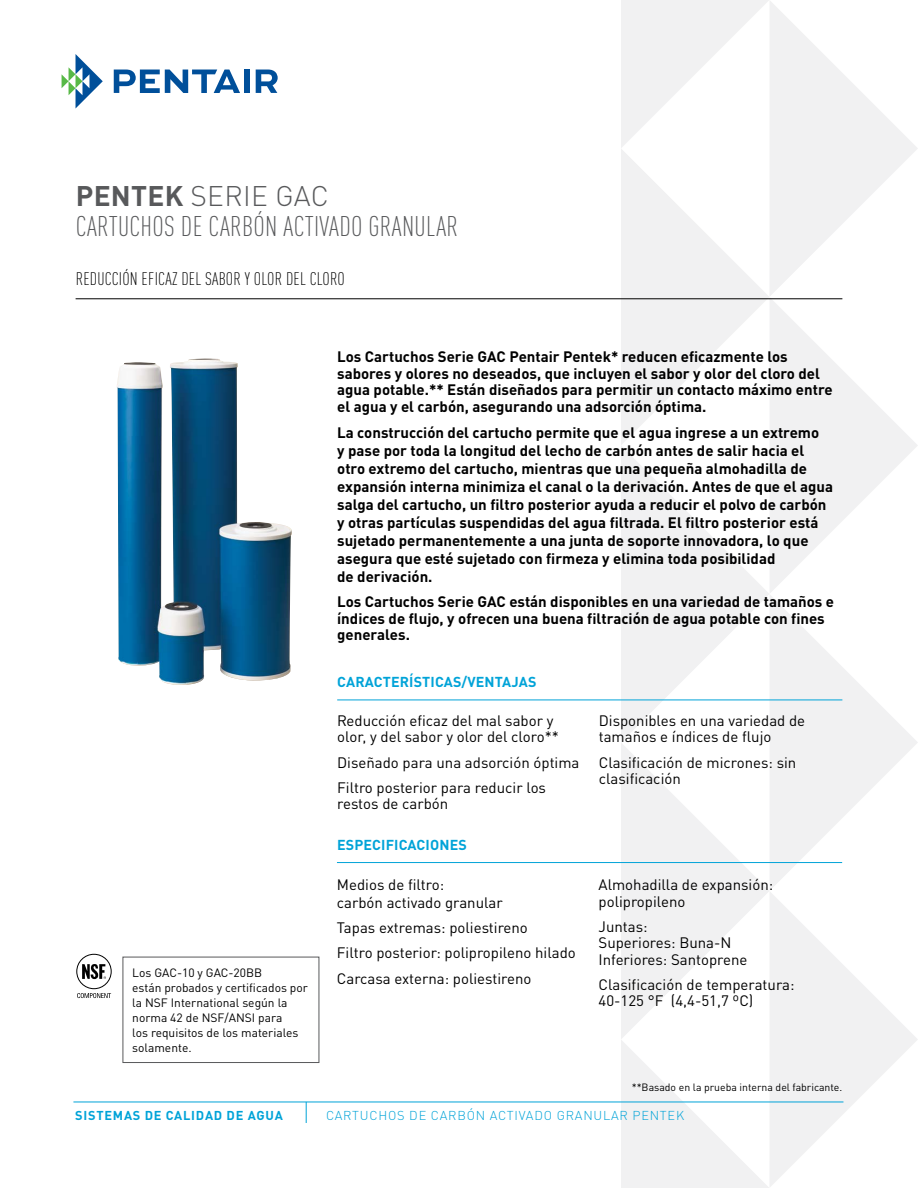
<style>
.page{position:relative;width:918px;height:1188px;background:#fff}
.page>*{position:absolute;margin:0;border:0;box-sizing:border-box;transform-origin:0 0}
.t1{font:300 condensed 28.05px/30px "DIN Pro";letter-spacing:.01em;color:#58595b}
.t2{font:300 condensed 18px "DIN Pro";letter-spacing:.01em;color:#000}
.t3{font:700 15px/18px "DIN Pro";color:#000}
.t4{font:15px/16.5px "DIN Pro";color:#000}
.t5{font:700 14.25px "DIN Pro";letter-spacing:.01em;color:#00a3d8}
.t6{font:300 12.75px "DIN Pro";letter-spacing:.06em;color:#00a3d8}
.t7{font:700 12.75px "DIN Pro";letter-spacing:.06em;color:#00a3d8}
.t8{font:12px/15px "DIN Pro";color:#000}
.t9{font:10.5px "DIN Pro";color:#000}
.s1{font-weight:700;font-stretch:normal}
.s2{font-stretch:normal}
</style>
<div class="page">
<svg style="left:621px;top:0;width:296px;height:148px"></svg>
<svg style="left:621px;top:148px;width:297px;height:297px;fill:#f3f3f4"></svg>
<svg style="left:621px;top:445px;width:297px;height:297px;fill:#f2f2f3"></svg>
<svg style="left:621px;top:742px;width:297px;height:445px;fill:#f1f1f2"></svg>
<svg style="left:621px;top:1039px;width:149px;height:149px"></svg>
<hr style="left:73px;top:1102px;width:770px;height:1px;background:#00a3d8">
<svg style="left:62px;top:54px;width:41px;height:55px"></svg>
<svg style="left:114px;top:70px;width:126px;height:23px"></svg>
<div style="left:244px;top:70px;width:5px;height:23px;background:#004f9a"></div>
<svg style="left:256px;top:70px;width:22px;height:23px"></svg>
<hr style="left:76px;top:298px;width:766px;height:1px;background:#000">
<svg style="left:306px;top:1102px;width:1px;height:21px"></svg>
<hr style="left:337px;top:700px;width:505px;height:1px;background:#00a3d8">
<hr style="left:337px;top:862px;width:505px;height:1px;background:#00a3d8">
<img style="left:117px;top:359px;width:175px;height:326px">
<div style="left:76px;top:954px;width:36px;height:35px;border:1px solid #000;border-radius:50%"></div>
<svg style="left:82px;top:964px;width:24px;height:15px"></svg>
<svg style="left:77px;top:993px;width:34px;height:5px"></svg>
<div style="left:123px;top:957px;width:196px;height:106px;border:1px solid #58595b"></div>
<h1 class="t1" style="left:76px;top:179px;width:384px"><span class="s1">PENTEK</span> <span class="s2">SERIE GAC<br></span>CARTUCHOS DE CARBÓN ACTIVADO GRANULAR</h1>
<p class="t2" style="left:76px;top:266px;width:271px">REDUCCIÓN EFICAZ DEL SABOR Y OLOR DEL CLORO</p>
<p class="t3" style="left:337px;top:347px;width:497px;line-height:16.5px">Los Cartuchos Serie GAC Pentair Pentek* reducen eficazmente los sabores y olores no deseados, que incluyen el sabor y olor del cloro del agua potable.** Están diseñados para permitir un contacto máximo entre el agua y el carbón, asegurando una adsorción óptima.</p>
<p class="t3" style="left:337px;top:422px;width:497px">La construcción del cartucho permite que el agua ingrese a un extremo<br>y pase por toda la longitud del lecho de carbón antes de salir hacia el otro extremo del cartucho, mientras que una pequeña almohadilla de expansión interna minimiza el canal o la derivación. Antes de que el agua salga del cartucho, un filtro posterior ayuda a reducir el polvo de carbón y otras partículas suspendidas del agua filtrada. El filtro posterior está sujetado permanentemente a una junta de soporte innovadora, lo que asegura que esté sujetado con firmeza y elimina toda posibilidad<br>de derivación.</p>
<p class="t3" style="left:337px;top:592px;width:498px;line-height:16.5px">Los Cartuchos Serie GAC están disponibles en una variedad de tamaños e índices de flujo, y ofrecen una buena filtración de agua potable con fines generales.</p>
<p class="t8" style="left:132px;top:964px;width:177px">Los GAC-10 y GAC-20BB<br>están probados y certificados por la NSF International según la norma 42 de NSF/ANSI para<br>los requisitos de los materiales solamente.</p>
<p class="t7" style="left:75px;top:1105px;width:209px">SISTEMAS DE CALIDAD DE AGUA</p>
<p class="t5" style="left:337px;top:670px;width:201px">CARACTERÍSTICAS/VENTAJAS</p>
<p class="t4" style="left:337px;top:711px;width:223px">Reducción eficaz del mal sabor y olor, y del sabor y olor del cloro**</p>
<p class="t4" style="left:337px;top:748px;width:244px;line-height:25.2px">Diseñado para una adsorción óptima<br>Filtro posterior para reducir los</p>
<p class="t4" style="left:337px;top:794px;width:113px">restos de carbón</p>
<p class="t5" style="left:337px;top:833px;width:131px">ESPECIFICACIONES</p>
<p class="t4" style="left:337px;top:874px;width:167px;line-height:18px">Medios de filtro:<br>carbón activado granular</p>
<p class="t4" style="left:337px;top:914px;width:240px;line-height:25.2px">Tapas extremas: poliestireno<br>Filtro posterior: polipropileno hilado<br>Carcasa externa: poliestireno</p>
<p class="t4" style="left:599px;top:711px;width:208px">Disponibles en una variedad de tamaños e índices de flujo</p>
<p class="t4" style="left:599px;top:752px;width:199px">Clasificación de micrones: sin clasificación</p>
<p class="t4" style="left:599px;top:875px;width:176px">Almohadilla de expansión: polipropileno</p>
<p class="t4" style="left:599px;top:917px;width:150px">Juntas:<br>Superiores: Buna-N<br>Inferiores: Santoprene</p>
<p class="t4" style="left:599px;top:975px;width:197px">Clasificación de temperatura:<br>40-125 °F (4,4-51,7 ºC)</p>
<p class="t9" style="left:632px;top:1079px;width:212px">**Basado en la prueba interna del fabricante.</p>
<p class="t6" style="left:326px;top:1106px;width:360px">CARTUCHOS DE CARBÓN ACTIVADO GRANULAR PENTEK</p>
</div>
